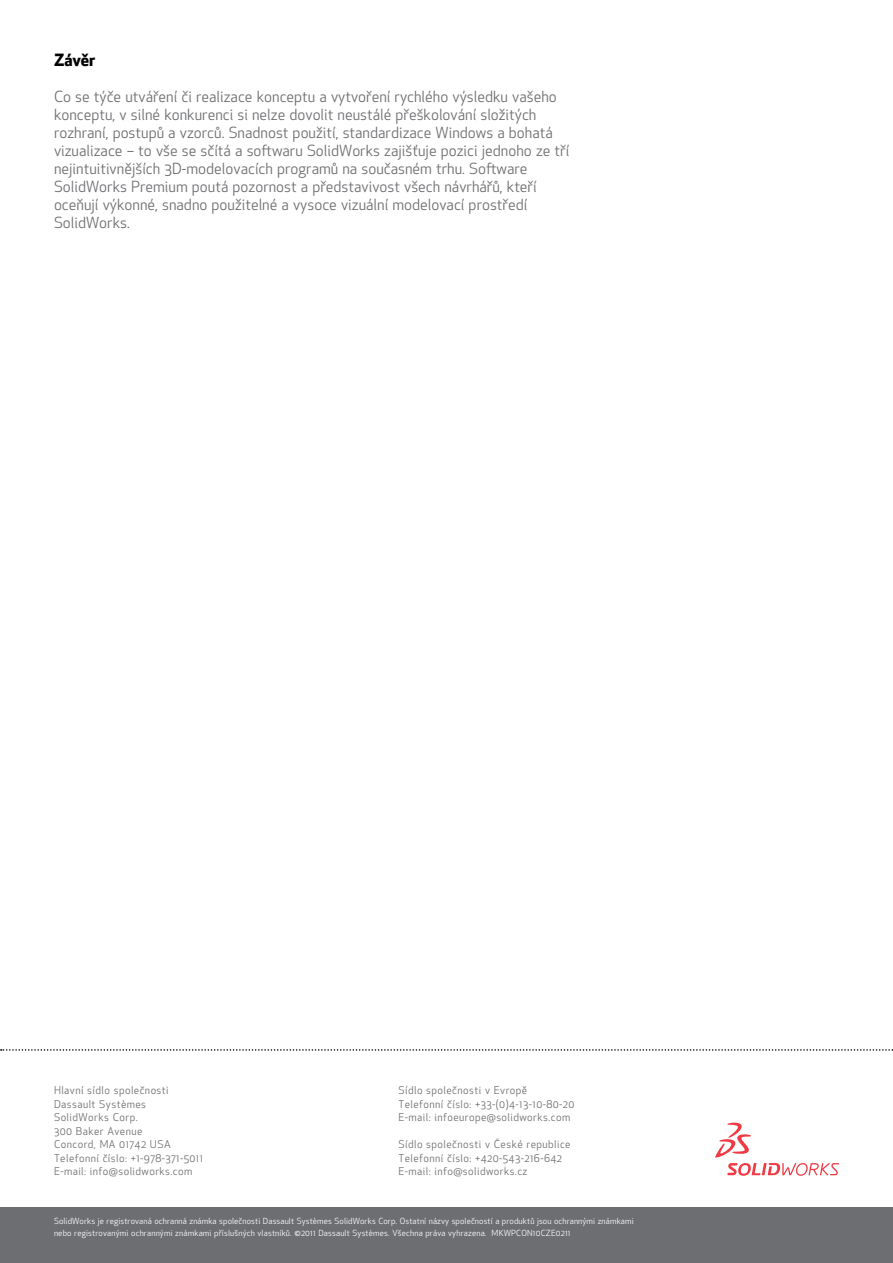
<style>
.page{position:relative;width:893px;height:1263px;background:#fff}
.page>*{position:absolute;margin:0;border:0;box-sizing:border-box;transform-origin:0 0}
.t1{font:700 16.5px "SW Apex New";color:#000}
.t2{font:15px/18px "SW Apex New";color:#6d6e71}
.t3{font:10.5px/13.5px "SW Apex New";letter-spacing:.04em;color:#6d6e71}
.t4{font:8.25px/12px "SW Apex New";letter-spacing:.02em;color:#fff}
</style>
<div class="page">
<div style="left:0;top:1207px;width:893px;height:56px;background:#6d6e71"></div>
<svg style="left:1px;top:1049px;width:892px;height:2px"></svg>
<svg style="left:715px;top:1122px;width:124px;height:54px"></svg>
<p class="t1" style="left:54px;top:48px;width:43px">Závěr</p>
<p class="t2" style="left:54px;top:88px;width:517px">Co se týče utváření či realizace konceptu a vytvoření rychlého výsledku vašeho konceptu, v silné konkurenci si nelze dovolit neustálé přeškolování složitých rozhraní, postupů a vzorců. Snadnost použití, standardizace Windows a bohatá vizualizace – to vše se sčítá a softwaru SolidWorks zajišťuje pozici jednoho ze tří nejintuitivnějších 3D-modelovacích programů na současném trhu. Software SolidWorks Premium poutá pozornost a představivost všech návrhářů, kteří oceňují výkonné, snadno použitelné a vysoce vizuální modelovací prostředí SolidWorks.</p>
<p class="t3" style="left:54px;top:1084px;width:151px">Hlavní sídlo společnosti<br>Dassault Systèmes<br>SolidWorks Corp.<br>300 Baker Avenue<br>Concord, MA 01742 USA<br>Telefonní číslo: +1-978-371-5011<br>E-mail: info@solidworks.com</p>
<p class="t3" style="left:398px;top:1084px;width:178px">Sídlo společnosti v Evropě<br>Telefonní číslo: +33-(0)4-13-10-80-20<br>E-mail: infoeurope@solidworks.com</p>
<p class="t3" style="left:398px;top:1138px;width:174px">Sídlo společnosti v České republice<br>Telefonní číslo: +420-543-216-642<br>E-mail: info@solidworks.cz</p>
<p class="t4" style="left:54px;top:1215px;width:581px">SolidWorks je registrovaná ochranná známka společnosti Dassault Systèmes SolidWorks Corp. Ostatní názvy společností a produktů jsou ochrannými známkami nebo registrovanými ochrannými známkami příslušných vlastníků. ©2011 Dassault Systèmes. Všechna práva vyhrazena. MKWPCON10CZE0211</p>
</div>
